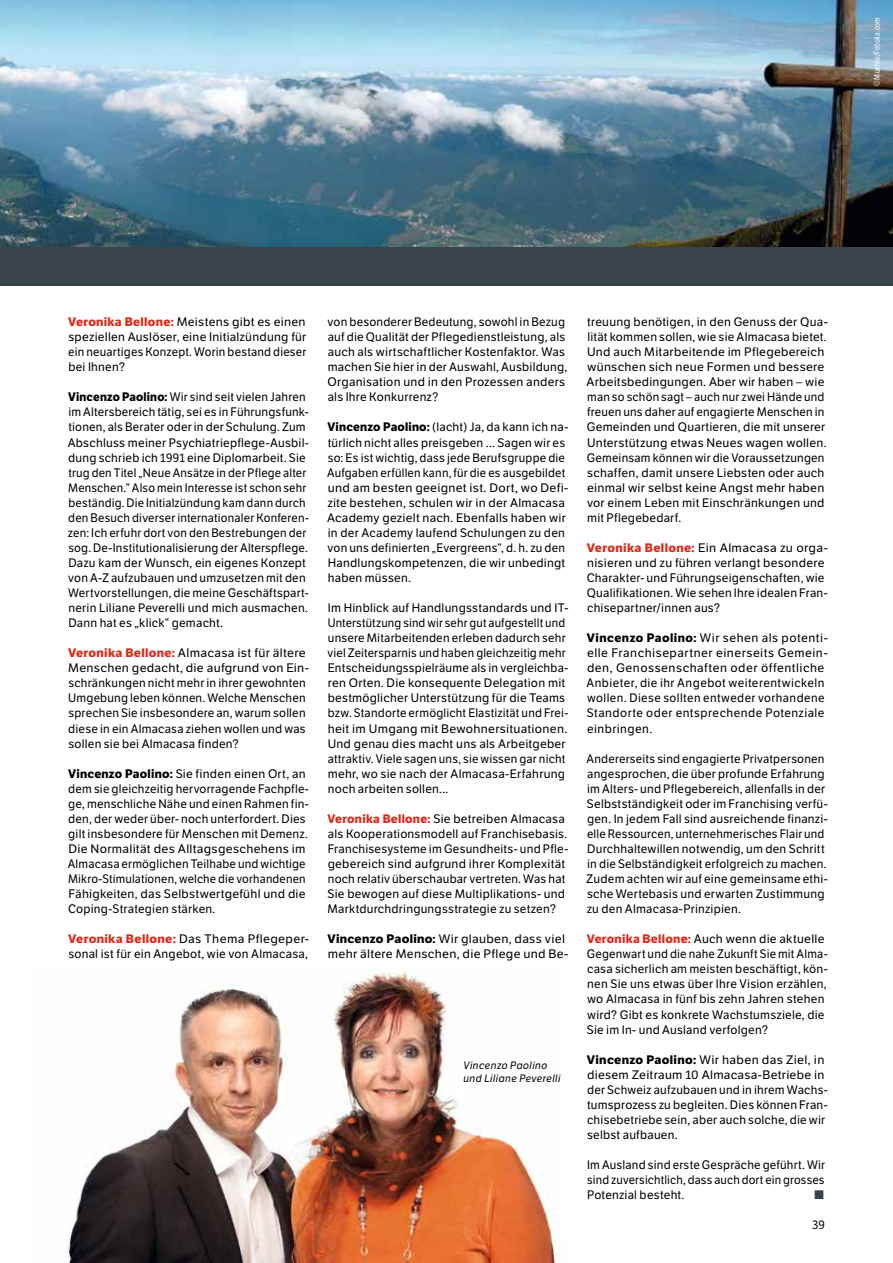
<style>
.page{position:relative;width:893px;height:1263px;background:#fff}
.page>*{position:absolute;margin:0;border:0;box-sizing:border-box;transform-origin:0 0}
.t1{font:12.3px "Spe Num Mat";color:#394449}
.t2{font:12px/15px "LFT Etica";letter-spacing:.02em;color:#000}
.t3{font:12px/15px "LFT Etica";letter-spacing:.02em;color:#000;scale:1.05 1}
.t4{font:12px/15px "LFT Etica";letter-spacing:.04em;color:#000}
.t5{font:12px/15px "LFT Etica";letter-spacing:.02em;color:#000;text-align:justify;scale:1.04 1}
.t6{font:italic 10.5px/13.5px "LFT Etica";letter-spacing:.035em;color:#000}
.t7{font:8.25px "LFT Etica Condensed";letter-spacing:.025em;color:#fff}
.s1{font-weight:700;color:#dd2a1b}
.s2{font-weight:700}
</style>
<div class="page">
<img style="left:0;top:0;width:893px;height:247px">
<div style="left:0;top:247px;width:893px;height:38px;background:#394449"></div>
<img style="left:67px;top:970px;width:489px;height:293px">
<p class="t7" style="left:872px;top:86px;width:71px;rotate:-90deg">© Muehle/Fotolia.com</p>
<p class="t5" style="left:68px;top:315px;width:231px"><span class="s1">Veronika Bellone:</span> Meistens gibt es einen speziellen Auslöser, eine Initialzündung für ein neuartiges Konzept. Worin bestand dieser bei Ihnen?</p>
<p class="t2" style="left:68px;top:390px;width:243px"><span class="s2">Vincenzo Paolino:</span> Wir sind seit vielen Jahren im Altersbereich tätig, sei es in Führungsfunk&shy;tionen, als Berater oder in der Schulung. Zum Abschluss meiner Psychiatriepflege-Ausbil&shy;dung schrieb ich 1991 eine Diplomarbeit. Sie trug den Titel „Neue Ansätze in der Pflege alter Menschen.“ Also mein Interesse ist schon sehr beständig. Die Initialzündung kam dann durch den Besuch diverser internationaler Konferen&shy;zen: Ich erfuhr dort von den Bestrebungen der sog. De-Institutionalisierung der Alterspflege.<br>Dazu kam der Wunsch, ein eigenes Konzept von A-Z aufzubauen und umzusetzen mit den Wertvorstellungen, die meine Geschäftspart&shy;nerin Liliane Peverelli und mich ausmachen.<br>Dann hat es „klick“ gemacht.</p>
<p class="t3" style="left:68px;top:646px;width:231px"><span class="s1">Veronika Bellone:</span> Almacasa ist für ältere Menschen gedacht, die aufgrund von Ein&shy;schränkungen nicht mehr in ihrer gewohnten Umgebung leben können. Welche Menschen sprechen Sie insbesondere an, warum sollen diese in ein Almacasa ziehen wollen und was sollen sie bei Almacasa finden?</p>
<p class="t2" style="left:68px;top:766px;width:243px"><span class="s2">Vincenzo Paolino:</span> Sie finden einen Ort, an dem sie gleichzeitig hervorragende Fachpfle&shy;ge, menschliche Nähe und einen Rahmen fin&shy;den, der weder über- noch unterfordert. Dies gilt insbesondere für Menschen mit Demenz.<br>Die Normalität des Alltagsgeschehens im Almacasa ermöglichen Teilhabe und wichtige Mikro-Stimulationen, welche die vorhandenen Fähigkeiten, das Selbstwertgefühl und die Coping-Strategien stärken.</p>
<p class="t3" style="left:68px;top:932px;width:231px"><span class="s1">Veronika Bellone:</span> Das Thema Pflegeper&shy;sonal ist für ein Angebot, wie von Almacasa,</p>
<p class="t2" style="left:327px;top:315px;width:241px">von besonderer Bedeutung, sowohl in Bezug auf die Qualität der Pflegedienstleistung, als auch als wirtschaftlicher Kostenfaktor. Was machen Sie hier in der Auswahl, Ausbildung, Organisation und in den Prozessen anders als Ihre Konkurrenz?</p>
<p class="t2" style="left:327px;top:420px;width:243px"><span class="s2">Vincenzo Paolino:</span> (lacht) Ja, da kann ich na&shy;türlich nicht alles preisgeben … Sagen wir es so: Es ist wichtig, dass jede Berufsgruppe die Aufgaben erfüllen kann, für die es ausgebildet und am besten geeignet ist. Dort, wo Defi&shy;zite bestehen, schulen wir in der Almacasa Academy gezielt nach. Ebenfalls haben wir in der Academy laufend Schulungen zu den von uns definierten „Evergreens“, d. h. zu den Handlungskompetenzen, die wir unbedingt haben müssen.</p>
<p class="t2" style="left:328px;top:601px;width:242px">Im Hinblick auf Handlungsstandards und IT-Unterstützung sind wir sehr gut aufgestellt und unsere Mitarbeitenden erleben dadurch sehr viel Zeitersparnis und haben gleichzeitig mehr Entscheidungsspielräume als in vergleichba&shy;ren Orten. Die konsequente Delegation mit bestmöglicher Unterstützung für die Teams bzw. Standorte ermöglicht Elastizität und Frei&shy;heit im Umgang mit Bewohnersituationen.<br>Und genau dies macht uns als Arbeitgeber attraktiv. Viele sagen uns, sie wissen gar nicht mehr, wo sie nach der Almacasa-Erfahrung noch arbeiten sollen...</p>
<p class="t2" style="left:327px;top:811px;width:242px"><span class="s1">Veronika Bellone:</span> Sie betreiben Almacasa als Kooperationsmodell auf Franchisebasis.<br>Franchisesysteme im Gesundheits- und Pfle&shy;gebereich sind aufgrund ihrer Komplexität noch relativ überschaubar vertreten. Was hat Sie bewogen auf diese Multiplikations- und Marktdurchdringungsstrategie zu setzen?</p>
<p class="t3" style="left:327px;top:932px;width:231px"><span class="s2">Vincenzo Paolino:</span> Wir glauben, dass viel mehr ältere Menschen, die Pflege und Be-</p>
<p class="t6" style="left:463px;top:1058px;width:99px">Vincenzo Paolino und Liliane Peverelli</p>
<p class="t2" style="left:586px;top:315px;width:243px">treuung benötigen, in den Genuss der Qua&shy;lität kommen sollen, wie sie Almacasa bietet.<br>Und auch Mitarbeitende im Pflegebereich wünschen sich neue Formen und bessere Arbeitsbedingungen. Aber wir haben – wie man so schön sagt – auch nur zwei Hände und freuen uns daher auf engagierte Menschen in Gemeinden und Quartieren, die mit unserer Unterstützung etwas Neues wagen wollen.<br>Gemeinsam können wir die Voraussetzungen schaffen, damit unsere Liebsten oder auch einmal wir selbst keine Angst mehr haben vor einem Leben mit Einschränkungen und mit Pflegebedarf.</p>
<p class="t3" style="left:587px;top:540px;width:231px"><span class="s1">Veronika Bellone:</span> Ein Almacasa zu orga&shy;nisieren und zu führen verlangt besondere Charakter- und Führungseigenschaften, wie Qualifikationen. Wie sehen Ihre idealen Fran&shy;chisepartner/innen aus?</p>
<p class="t4" style="left:586px;top:631px;width:243px"><span class="s2">Vincenzo Paolino:</span> Wir sehen als potenti&shy;elle Franchisepartner einerseits Gemein&shy;den, Genossenschaften oder öffentliche Anbieter, die ihr Angebot weiterentwickeln wollen. Diese sollten entweder vorhandene Standorte oder entsprechende Potenziale einbringen.</p>
<p class="t2" style="left:586px;top:751px;width:243px">Andererseits sind engagierte Privatpersonen angesprochen, die über profunde Erfahrung im Alters- und Pflegebereich, allenfalls in der Selbstständigkeit oder im Franchising verfü&shy;gen. In jedem Fall sind ausreichende finanzi&shy;elle Ressourcen, unternehmerisches Flair und Durchhaltewillen notwendig, um den Schritt in die Selbständigkeit erfolgreich zu machen.<br>Zudem achten wir auf eine gemeinsame ethi&shy;sche Wertebasis und erwarten Zustimmung zu den Almacasa-Prinzipien.</p>
<p class="t2" style="left:587px;top:932px;width:242px"><span class="s1">Veronika Bellone:</span> Auch wenn die aktuelle Gegenwart und die nahe Zukunft Sie mit Alma&shy;casa sicherlich am meisten beschäftigt, kön&shy;nen Sie uns etwas über Ihre Vision erzählen, wo Almacasa in fünf bis zehn Jahren stehen wird? Gibt es konkrete Wachstumsziele, die Sie im In- und Ausland verfolgen?</p>
<p class="t3" style="left:587px;top:1052px;width:231px"><span class="s2">Vincenzo Paolino:</span> Wir haben das Ziel, in diesem Zeitraum 10 Almacasa-Betriebe in der Schweiz aufzubauen und in ihrem Wachs&shy;tumsprozess zu begleiten. Dies können Fran&shy;chisebetriebe sein, aber auch solche, die wir selbst aufbauen.</p>
<p class="t2" style="left:587px;top:1157px;width:239px;text-align:justify">Im Ausland sind erste Gespräche geführt. Wir sind zuversichtlich, dass auch dort ein grosses Potenzial besteht.</p>
<p class="t1" style="left:815px;top:1188px;width:10px">y</p>
<p class="t2" style="left:812px;top:1218px;width:14px">39</p>
</div>
